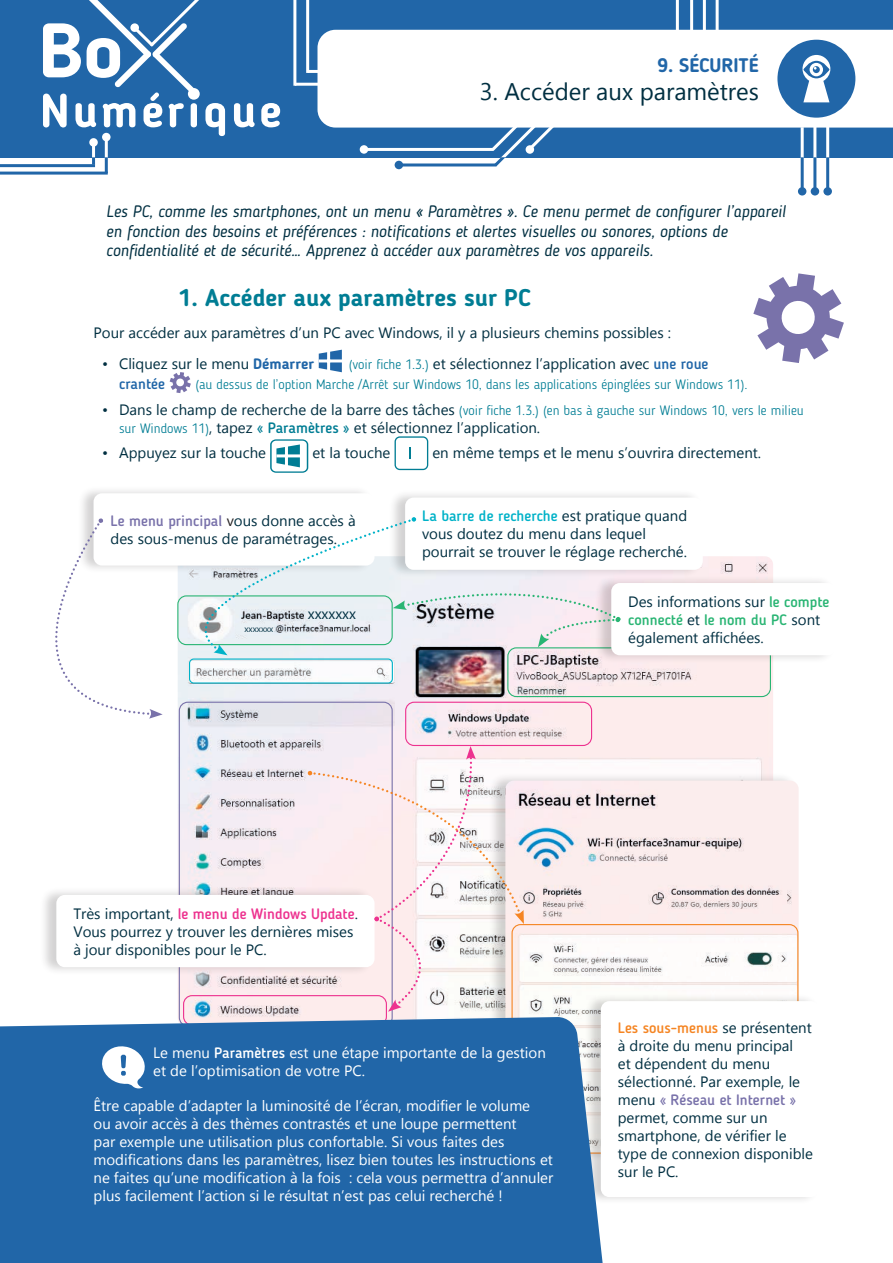
<style>
.page{position:relative;width:893px;height:1263px;background:#fff}
.page>*{position:absolute;margin:0;border:0;box-sizing:border-box;transform-origin:0 0}
.Titres{font:700 24px "Blogger Sans";color:#007d94}
.t1{font:24px "Gadugi";color:#002f41}
.t2{font:700 19.5px "Blogger Sans";color:#2166a8}
.t3{font:italic 16.5px/19.8px "Blogger Sans";color:#002f41}
.Paragraphe{font:15px/18px "Gadugi";color:#002f41}
.Paragraphe-2{font:15px/18px "Gadugi";color:#fff}
.t4{font:500 15px "Blogger Sans";color:#2166a8}
.t5{font:300 13.5px "Blogger Sans";color:#007d94}
.Paragraphe-3{font:9px "Gadugi";color:#002f41}
.s1{font-family:"Blogger Sans";font-weight:700;color:#2166a8}
.s2{font-family:"Blogger Sans";font-weight:300;font-size:13.5px;color:#007d94}
.s3{font-family:"Blogger Sans";font-weight:500;color:#2166a8}
.s4{font-family:"Gadugi";font-weight:400;font-size:15px;color:#002f41}
.s5{font-family:"Blogger Sans";font-weight:500;color:#007d94}
.s6{font-family:"Blogger Sans";font-weight:500;color:#7972aa}
.s7{color:#231f20}
.s8{font-family:"Blogger Sans";font-weight:500;color:#00b2c8}
.s9{font-family:"Blogger Sans";font-weight:500;color:#2ab574}
.s10{font-family:"Blogger Sans";font-weight:500;color:#ed328f}
.s11{font-family:"Blogger Sans";font-weight:500}
.s12{font-family:"Blogger Sans";font-weight:500;color:#f58523}
</style>
<div class="page">
<svg style="left:319px;top:350px;width:23px;height:22px"></svg>
<hr style="left:319px;top:359px;width:25px;height:3px;background:#fff">
<hr style="left:327px;top:350px;width:3px;height:22px;background:#fff">
<svg style="left:170px;top:372px;width:21px;height:21px"></svg>
<svg style="left:270px;top:439px;width:38px;height:34px"></svg>
<hr style="left:276px;top:454px;width:26px;height:3px;background:#fff">
<hr style="left:285px;top:444px;width:3px;height:23px;background:#fff">
<svg style="left:395px;top:436px;width:33px;height:34px"></svg>
<svg style="left:753px;top:273px;width:91px;height:90px"></svg>
<img style="left:178px;top:556px;width:595px;height:461px">
<div style="left:507px;top:647px;width:264px;height:50px;border:1px solid #2ab574;border-radius:9px"></div>
<div style="left:77px;top:485px;width:297px;height:89px;background:#231f20;opacity:.2"></div>
<div style="left:94px;top:493px;width:281px;height:73px;background:#fff;border-radius:9px"></div>
<div style="left:594px;top:575px;width:242px;height:88px;background:#231f20;opacity:.2"></div>
<div style="left:611px;top:583px;width:225px;height:72px;background:#fff;border-radius:9px"></div>
<div style="left:40px;top:887px;width:334px;height:88px;background:#231f20;opacity:.2"></div>
<div style="left:56px;top:895px;width:319px;height:72px;background:#fff;border-radius:9px"></div>
<img style="left:505px;top:780px;width:294px;height:237px">
<div style="left:584px;top:993px;width:235px;height:212px;background:#231f20;opacity:.2"></div>
<div style="left:601px;top:1001px;width:218px;height:196px;background:#fff;border-radius:9px"></div>
<div style="left:405px;top:702px;width:187px;height:44px;border:1px solid #ed328f;border-radius:9px"></div>
<div style="left:183px;top:995px;width:204px;height:31px;border:1px solid #ed328f;border-radius:9px"></div>
<div style="left:388px;top:489px;width:315px;height:89px;background:#231f20;opacity:.2"></div>
<div style="left:405px;top:497px;width:298px;height:73px;background:#fff;border-radius:9px"></div>
<svg style="left:307px;top:746px;width:217px;height:266px"></svg>
<svg style="left:55px;top:517px;width:565px;height:202px"></svg>
<div style="left:0;top:1017px;width:605px;height:246px;background:#2166a8"></div>
<svg style="left:100px;top:1044px;width:47px;height:45px"></svg>
<div style="left:0;top:0;width:893px;height:157px;background:#2166a8"></div>
<div style="left:317px;top:30px;width:576px;height:98px;background:#fff"></div>
<hr style="left:676px;top:0;width:3px;height:31px;background:#fff">
<hr style="left:364px;top:148px;width:129px;height:3px;background:#fff">
<div style="left:360px;top:145px;width:8px;height:9px;background:#fff;border-radius:50%"></div>
<hr style="left:801px;top:127px;width:3px;height:40px;background:#fff">
<hr style="left:813px;top:124px;width:3px;height:43px;background:#fff">
<hr style="left:826px;top:122px;width:3px;height:45px;background:#fff">
<hr style="left:690px;top:0;width:3px;height:31px;background:#fff">
<hr style="left:703px;top:0;width:3px;height:31px;background:#fff">
<hr style="left:716px;top:0;width:3px;height:31px;background:#fff">
<hr style="left:105px;top:141px;width:3px;height:32px;background:#fff">
<hr style="left:92px;top:144px;width:3px;height:35px;background:#fff">
<hr style="left:306px;top:0;width:3px;height:73px;background:#fff">
<hr style="left:293px;top:0;width:3px;height:86px;background:#fff">
<hr style="left:308px;top:70px;width:34px;height:3px;background:#fff">
<hr style="left:295px;top:83px;width:56px;height:3px;background:#fff">
<div style="left:89px;top:138px;width:9px;height:9px;background:#fff;border-radius:50%"></div>
<div style="left:102px;top:133px;width:9px;height:8px;background:#fff;border-radius:50%"></div>
<hr style="left:801px;top:157px;width:3px;height:33px;background:#2166a8">
<hr style="left:813px;top:157px;width:3px;height:35px;background:#2166a8">
<div style="left:811px;top:187px;width:8px;height:9px;background:#2166a8;border-radius:50%"></div>
<div style="left:798px;top:187px;width:8px;height:9px;background:#2166a8;border-radius:50%"></div>
<hr style="left:826px;top:157px;width:3px;height:35px;background:#2166a8">
<div style="left:823px;top:187px;width:9px;height:9px;background:#2166a8;border-radius:50%"></div>
<hr style="left:399px;top:163px;width:97px;height:3px;background:#2166a8">
<div style="left:395px;top:161px;width:8px;height:8px;background:#2166a8;border-radius:50%"></div>
<svg style="left:488px;top:119px;width:69px;height:47px"></svg>
<svg style="left:92px;top:157px;width:3px;height:7px"></svg>
<hr style="left:0;top:164px;width:95px;height:3px;background:#2166a8">
<hr style="left:105px;top:157px;width:3px;height:16px;background:#2166a8">
<hr style="left:0;top:172px;width:108px;height:3px;background:#2166a8">
<svg style="left:234px;top:103px;width:21px;height:24px"></svg>
<svg style="left:261px;top:103px;width:19px;height:24px"></svg>
<svg style="left:43px;top:0;width:182px;height:136px"></svg>
<div style="left:188px;top:88px;width:12px;height:12px;background:#fff;border-radius:50%"></div>
<div style="left:130px;top:23px;width:9px;height:9px;background:#fff;border-radius:50%"></div>
<svg style="left:777px;top:40px;width:78px;height:78px"></svg>
<h2 class="t2" style="left:657px;top:53px;width:103px">9. SÉCURITÉ</h2>
<h1 class="t1" style="left:480px;top:78px;width:281px">3. Accéder aux paramètres</h1>
<p class="t3" style="left:106px;top:201px;width:681px">Les PC, comme les smartphones, ont un menu « Paramètres ». Ce menu permet de configurer l’appareil en fonction des besoins et préférences : notifications et alertes visuelles ou sonores, options de confidentialité et de sécurité… Apprenez à accéder aux paramètres de vos appareils.</p>
<p class="Titres" style="left:179px;top:283px;width:354px">1. Accéder aux paramètres sur PC</p>
<p class="Paragraphe" style="left:94px;top:324px;width:579px">Pour accéder aux paramètres d’un PC avec Windows, il y a plusieurs chemins possibles :</p>
<p class="Paragraphe" style="left:102px;top:355px;width:214px">• Cliquez sur le menu <span class="s1">Démarrer</span></p>
<p class="Paragraphe" style="left:349px;top:355px;width:361px"><span class="s2">(voir fiche 1.3.)</span> et sélectionnez l’application avec <span class="s3">une roue</span></p>
<p class="t4" style="left:119px;top:375px;width:48px">crantée</p>
<p class="t5" style="left:195px;top:376px;width:554px">(au dessus de l’option Marche /Arrêt sur Windows 10, dans les applications épinglées sur Windows 11).</p>
<p class="t5" style="left:102px;top:403px;width:703px"><span class="s4">• Dans le champ de recherche de la barre des tâches</span> (voir fiche 1.3.) (en bas à gauche sur Windows 10, vers le milieu</p>
<p class="Paragraphe" style="left:119px;top:419px;width:423px"><span class="s2">sur Windows 11)</span>, tapez <span class="s5">« Paramètres »</span> et sélectionnez l’application.</p>
<p class="Paragraphe" style="left:102px;top:444px;width:165px">• Appuyez sur la touche</p>
<p class="Paragraphe" style="left:312px;top:444px;width:80px">et la touche</p>
<p class="Paragraphe" style="left:432px;top:444px;width:330px">en même temps et le menu s’ouvrira directement.</p>
<p class="Paragraphe" style="left:111px;top:512px;width:247px"><span class="s6">Le menu principal</span> <span class="s7">v</span>ous donne accès à des sous-menus de paramétrages.</p>
<p class="Paragraphe-3" style="left:244px;top:623px;width:30px">xxxxxxx</p>
<p class="Paragraphe" style="left:308px;top:605px;width:50px">xxxxxxx</p>
<p class="Paragraphe" style="left:422px;top:507px;width:267px"><span class="s8">La barre de recherche</span> est pratique quand vous doutez du menu dans lequel pourrait se trouver le réglage recherché.</p>
<p class="Paragraphe" style="left:628px;top:592px;width:203px">Des informations sur <span class="s9">le compte connecté</span> et <span class="s9">le nom du PC</span> sont également affichées.</p>
<p class="Paragraphe" style="left:73px;top:904px;width:286px">Très important, <span class="s10">le menu de Windows Update</span>.<br>Vous pourrez y trouver les dernières mises à jour disponibles pour le PC.</p>
<p class="Paragraphe-2" style="left:153px;top:1043px;width:394px">Le menu <span class="s11">Paramètres</span> est une étape importante de la gestion et de l’optimisation de votre PC.</p>
<p class="Paragraphe-2" style="left:94px;top:1096px;width:461px">Être capable d’adapter la luminosité de l’écran, modifier le volume<br>ou avoir accès à des thèmes contrastés et une loupe permettent<br>par exemple une utilisation plus confortable. Si vous faites des modifications dans les paramètres, lisez bien toutes les instructions et ne faites qu’une modification à la fois : cela vous permettra d’annuler plus facilement l’action si le résultat n’est pas celui recherché !</p>
<p class="Paragraphe" style="left:618px;top:1018px;width:197px"><span class="s12">Les sous-menus</span> se présentent à droite du menu principal<br>et dépendent du menu sélectionné. Par exemple, le menu <span class="s6">« Réseau et Internet » </span>permet, comme sur un smartphone, de vérifier le type de connexion disponible sur le PC.</p>
</div>
